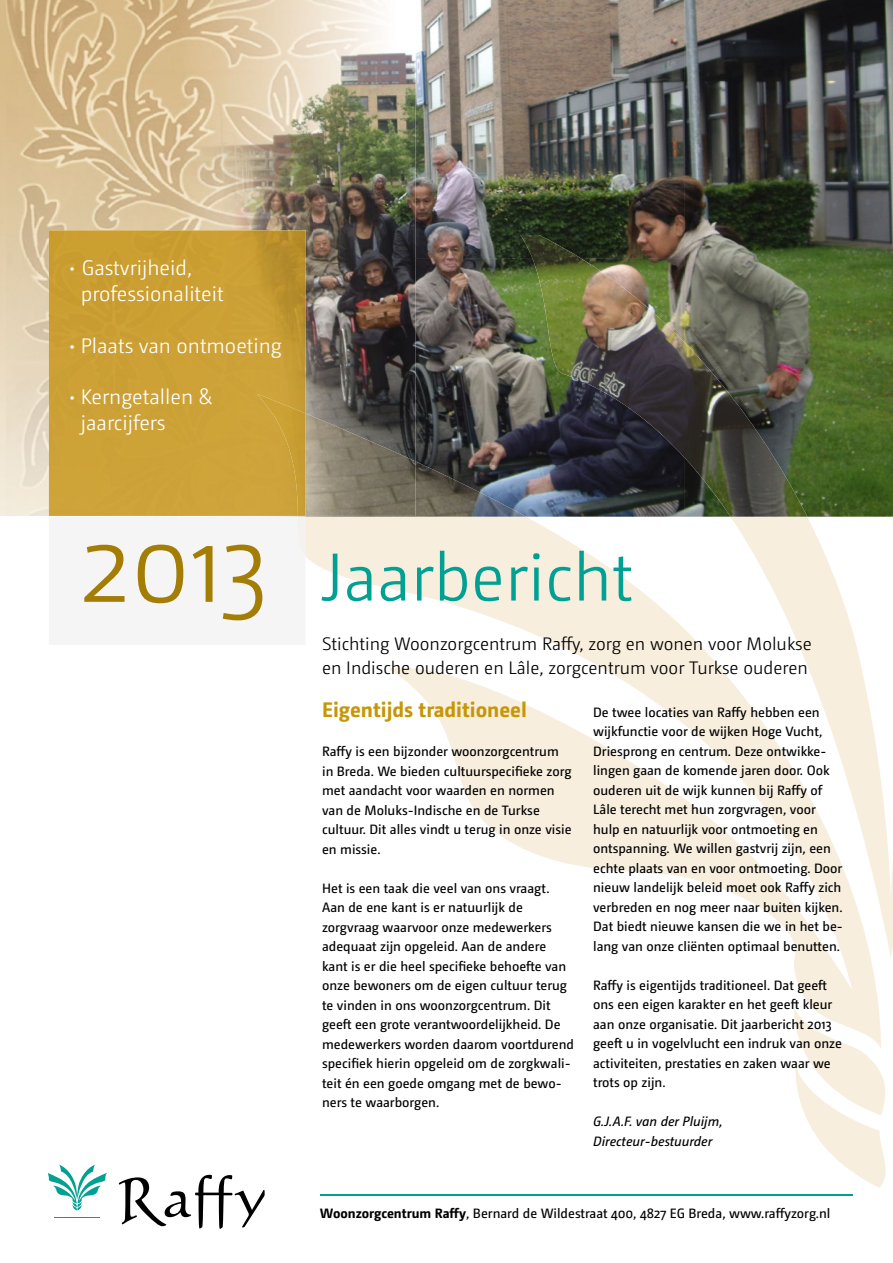
<style>
.page{position:relative;width:893px;height:1263px;background:#fff}
.page>*{position:absolute;margin:0;border:0;box-sizing:border-box;transform-origin:0 0}
.t1{font:300 105px "Camingo";color:#a47d05}
.t2{font:300 67.5px "Camingo";color:#00a193}
.t3{font:300 21px/25.8px "Camingo";color:#fff}
.t4{font:700 21px "Camingo";color:#c69607}
.t5{font:300 18px/23.4px "Camingo";color:#000}
.t6{font:13.5px/19.5px "Camingo";color:#000}
.t7{font:italic 13.5px/19.5px "Camingo";color:#000}
.s1{font-weight:700}
</style>
<div class="page">
<img style="left:415px;top:0;width:269px;height:258px">
<img style="left:684px;top:0;width:209px;height:517px">
<img style="left:415px;top:258px;width:105px;height:203px">
<svg style="left:795px;top:1049px;width:91px;height:139px"></svg>
<img style="left:520px;top:235px;width:287px;height:282px">
<svg style="left:305px;top:517px;width:587px;height:532px"></svg>
<img style="left:298px;top:461px;width:228px;height:56px">
<svg style="left:49px;top:1164px;width:216px;height:65px"></svg>
<hr style="left:320px;top:1194px;width:533px;height:1px;background:#00a193">
<img style="left:6px;top:0;width:307px;height:258px">
<img style="left:313px;top:0;width:102px;height:413px">
<img style="left:6px;top:258px;width:43px;height:258px">
<img style="left:305px;top:258px;width:8px;height:155px">
<img style="left:305px;top:413px;width:110px;height:103px">
<div style="left:49px;top:230px;width:256px;height:286px;background:#cca136"></div>
<img style="left:257px;top:394px;width:48px;height:122px">
<svg style="left:297px;top:517px;width:8px;height:39px"></svg>
<h3 class="t3" style="left:81px;top:256px;width:144px;text-indent:-13px">• Gastvrijheid, professionaliteit</h3>
<h3 class="t3" style="left:68px;top:333px;width:215px">• Plaats van ontmoeting</h3>
<h3 class="t3" style="left:81px;top:385px;width:133px;text-indent:-13px">• Kerngetallen &amp; jaarcijfers</h3>
<h1 class="t1" style="left:82px;top:505px;width:186px">2013</h1>
<h2 class="t2" style="left:322px;top:538px;width:312px">Jaarbericht</h2>
<h3 class="t5" style="left:322px;top:633px;width:491px">Stichting Woonzorgcentrum Raffy, zorg en wonen voor Molukse en Indische ouderen en Lâle, zorgcentrum voor Turkse ouderen</h3>
<h3 class="t4" style="left:322px;top:697px;width:206px">Eigentijds traditioneel</h3>
<p class="t6" style="left:322px;top:742px;width:251px">Raffy is een bijzonder woonzorgcentrum in Breda. We bieden cultuurspecifieke zorg met aandacht voor waarden en normen van de Moluks-Indische en de Turkse cultuur. Dit alles vindt u terug in onze visie en missie.</p>
<p class="t6" style="left:322px;top:878px;width:253px">Het is een taak die veel van ons vraagt.<br>Aan de ene kant is er natuurlijk de zorgvraag waarvoor onze medewerkers adequaat zijn opgeleid. Aan de andere kant is er die heel specifieke behoefte van onze bewoners om de eigen cultuur terug te vinden in ons woonzorgcentrum. Dit geeft een grote verantwoordelijkheid. De medewerkers worden daarom voortdurend specifiek hierin opgeleid om de zorgkwali&shy;teit én een goede omgang met de bewo&shy;ners te waarborgen.</p>
<p class="t6" style="left:593px;top:703px;width:251px">De twee locaties van Raffy hebben een wijkfunctie voor de wijken Hoge Vucht, Driesprong en centrum. Deze ontwikke&shy;lingen gaan de komende jaren door. Ook ouderen uit de wijk kunnen bij Raffy of Lâle terecht met hun zorgvragen, voor hulp en natuurlijk voor ontmoeting en ontspanning. We willen gastvrij zijn, een echte plaats van en voor ontmoeting. Door nieuw landelijk beleid moet ook Raffy zich verbreden en nog meer naar buiten kijken.<br>Dat biedt nieuwe kansen die we in het be&shy;lang van onze cliënten optimaal benutten.</p>
<p class="t6" style="left:593px;top:976px;width:250px">Raffy is eigentijds traditioneel. Dat geeft ons een eigen karakter en het geeft kleur aan onze organisatie. Dit jaarbericht 2013 geeft u in vogelvlucht een indruk van onze activiteiten, prestaties en zaken waar we trots op zijn.</p>
<p class="t7" style="left:593px;top:1112px;width:131px">G.J.A.F. van der Pluijm,<br>Directeur-bestuurder</p>
<p class="t6" style="left:320px;top:1204px;width:512px"><span class="s1">Woonzorgcentrum Raffy</span>, Bernard de Wildestraat 400, 4827 EG Breda, www.raffyzorg.nl</p>
</div>
